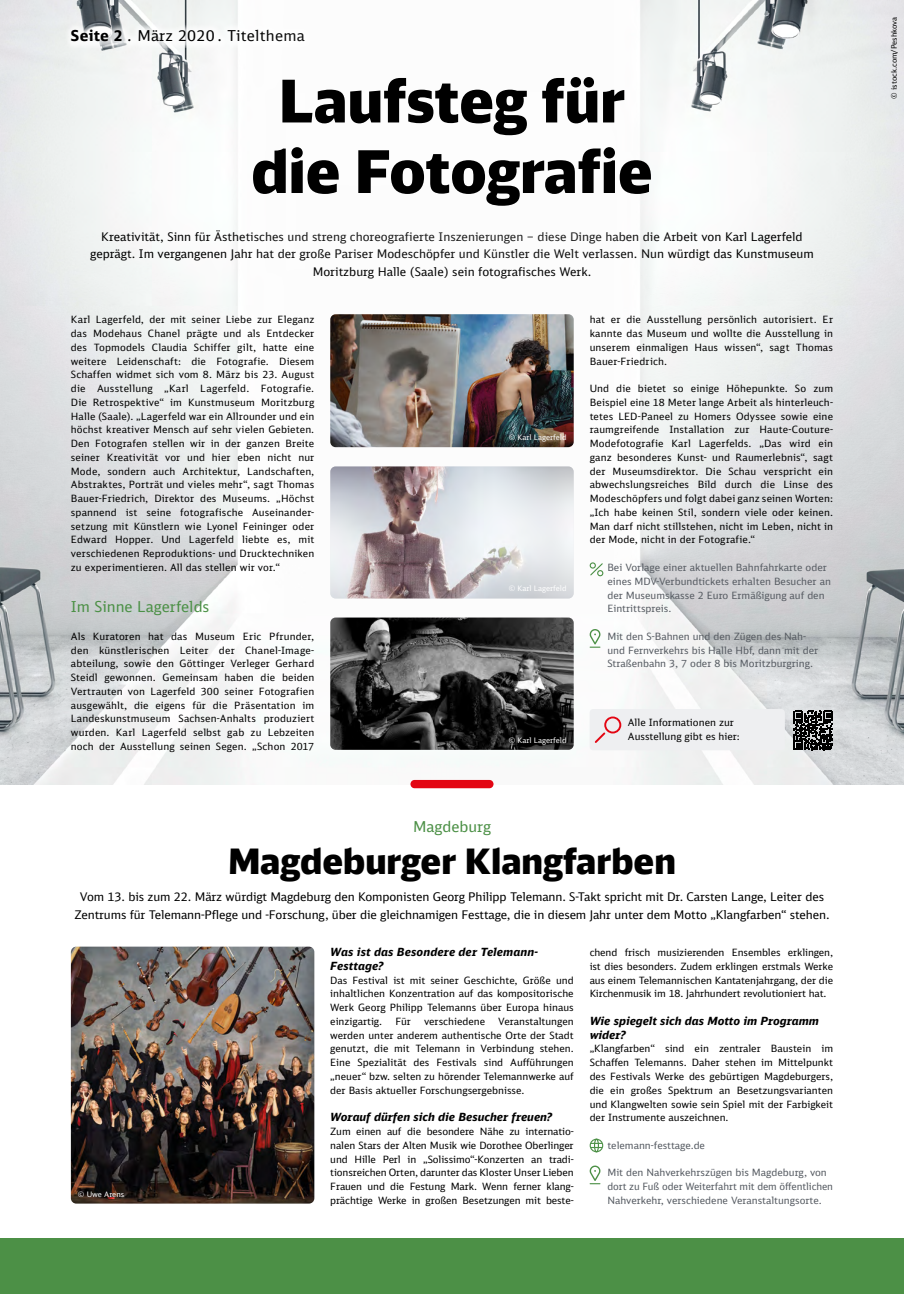
<style>
.page{position:relative;width:904px;height:1294px;background:#fff}
.page>*{position:absolute;margin:0;border:0;box-sizing:border-box;transform-origin:0 0}
.t1{font:900 58.75px/70.5px "DB Head";color:#000;text-align:center}
.t2{font:900 35px "DB Head";color:#000}
.t3{font:15px "DB Sans";letter-spacing:.015em;color:#000}
.t4{font:15px "DB Sans";color:#4c9046}
.t5{font:11.88px/17.5px "DB Sans";letter-spacing:-.01em;color:#000;text-align:center}
.t6{font:italic 700 11.25px/13.8px "DB Sans";color:#000}
.t7{font:10px/13.8px "DB Sans";color:#000;text-align:justify}
.t8{font:10px/13.8px "DB Sans";color:#565b62}
.t9{font:7.5px "DB Sans";color:#fff}
.t10{font:7.5px "DB Sans";color:#000}
.s1{font-weight:700}
.s2{font-style:italic}
</style>
<div class="page">
<div style="left:0;top:1238px;width:904px;height:55px;background:#4c9046"></div>
<img style="left:0;top:0;width:904px;height:784px">
<div style="left:63px;top:21px;width:249px;height:27px;background:#fff;opacity:.75"></div>
<div style="left:153px;top:0;width:597px;height:306px;background:#fff"></div>
<svg style="left:589px;top:1138px;width:15px;height:14px"></svg>
<svg style="left:589px;top:1165px;width:12px;height:19px"></svg>
<img style="left:71px;top:946px;width:243px;height:257px">
<div style="left:589px;top:709px;width:195px;height:41px;background:#eeeff1;border-radius:4px"></div>
<svg style="left:793px;top:710px;width:39px;height:40px;background:#373839"></svg>
<svg style="left:594px;top:716px;width:27px;height:27px"></svg>
<img style="left:330px;top:314px;width:243px;height:133px">
<img style="left:330px;top:617px;width:243px;height:132px">
<img style="left:330px;top:466px;width:243px;height:132px">
<svg style="left:589px;top:562px;width:15px;height:15px"></svg>
<svg style="left:589px;top:628px;width:12px;height:19px"></svg>
<div style="left:410px;top:780px;width:83px;height:8px;background:#e30613;border-radius:4px"></div>
<h3 class="t3" style="left:71px;top:26px;width:235px"><span class="s1">Seite 2</span> <span class="s2">.</span> März 2020 . Titelthema</h3>
<h1 class="t1" style="left:251px;top:64px;width:403px">Laufsteg für die Fotografie</h1>
<p class="t5" style="left:90px;top:227px;width:725px">Kreativität, Sinn für Ästhetisches und streng choreografierte Inszenierungen – diese Dinge haben die Arbeit von Karl Lagerfeld geprägt. Im vergangenen Jahr hat der große Pariser Modeschöpfer und Künstler die Welt verlassen. Nun würdigt das Kunstmuseum<br>Moritzburg Halle (Saale) sein fotografisches Werk.</p>
<p class="t7" style="left:71px;top:313px;width:245px">Karl Lagerfeld, der mit seiner Liebe zur Eleganz das Modehaus Chanel prägte und als Entdecker des Topmodels Claudia Schiffer gilt, hatte eine weitere Leidenschaft: die Fotografie. Diesem Schaffen widmet sich vom 8. März bis 23. August die Ausstellung „Karl Lagerfeld. Fotografie.<br>Die Retrospektive“ im Kunstmuseum Moritzburg Halle (Saale). „Lagerfeld war ein Allrounder und ein höchst kreativer Mensch auf sehr vielen Gebieten.<br>Den Fotografen stellen wir in der ganzen Breite seiner Kreativität vor und hier eben nicht nur Mode, sondern auch Architektur, Landschaften, Abstraktes, Porträt und vieles mehr“, sagt Thomas Bauer-Friedrich, Direktor des Museums. „Höchst spannend ist seine fotografische Auseinander&shy;setzung mit Künstlern wie Lyonel Feininger oder Edward Hopper. Und Lagerfeld liebte es, mit verschiedenen Reproduktions- und Drucktechniken zu experimentieren. All das stellen wir vor.“</p>
<h3 class="t4" style="left:71px;top:597px;width:140px">Im Sinne Lagerfelds</h3>
<p class="t7" style="left:71px;top:629px;width:245px">Als Kuratoren hat das Museum Eric Pfrunder, den künstlerischen Leiter der Chanel-Image&shy;abteilung, sowie den Göttinger Verleger Gerhard Steidl gewonnen. Gemeinsam haben die beiden Vertrauten von Lagerfeld 300 seiner Fotografien ausgewählt, die eigens für die Präsentation im Landeskunstmuseum Sachsen-Anhalts produziert wurden. Karl Lagerfeld selbst gab zu Lebzeiten noch der Ausstellung seinen Segen. „Schon 2017</p>
<p class="t9" style="left:509px;top:432px;width:59px">© Karl Lagerfeld</p>
<p class="t9" style="left:509px;top:584px;width:59px">© Karl Lagerfeld</p>
<p class="t9" style="left:509px;top:735px;width:59px">© Karl Lagerfeld</p>
<p class="t7" style="left:589px;top:313px;width:245px">hat er die Ausstellung persönlich autorisiert. Er kannte das Museum und wollte die Ausstellung in unserem einmaligen Haus wissen“, sagt Thomas Bauer-Friedrich.</p>
<p class="t7" style="left:589px;top:381px;width:245px">Und die bietet so einige Höhepunkte. So zum Beispiel eine 18 Meter lange Arbeit als hinterleuch&shy;tetes LED-Paneel zu Homers Odyssee sowie eine raumgreifende Installation zur Haute-Couture-Modefotografie Karl Lagerfelds. „Das wird ein ganz besonderes Kunst- und Raumerlebnis“, sagt der Museumsdirektor. Die Schau verspricht ein abwechslungsreiches Bild durch die Linse des Modeschöpfers und folgt dabei ganz seinen Worten: „Ich habe keinen Stil, sondern viele oder keinen.<br>Man darf nicht stillstehen, nicht im Leben, nicht in der Mode, nicht in der Fotografie.“</p>
<p class="t8" style="left:607px;top:560px;width:225px">Bei Vorlage einer aktuellen Bahnfahrkarte oder eines MDV-Verbundtickets erhalten Besucher an der Museumskasse 2 Euro Ermäßigung auf den Eintrittspreis.</p>
<p class="t8" style="left:607px;top:629px;width:212px">Mit den S-Bahnen und den Zügen des Nah&shy;und Fernverkehrs bis Halle Hbf, dann mit der<br>Straßenbahn 3, 7 oder 8 bis Moritzburgring.</p>
<p class="t7" style="left:628px;top:715px;width:113px">Alle Informationen zur<br>Ausstellung gibt es hier:</p>
<h3 class="t4" style="left:413px;top:817px;width:79px">Magdeburg</h3>
<h2 class="t2" style="left:228px;top:838px;width:449px">Magdeburger Klangfarben</h2>
<p class="t5" style="left:74px;top:887px;width:756px">Vom 13. bis zum 22. März würdigt Magdeburg den Komponisten Georg Philipp Telemann. S-Takt spricht mit Dr. Carsten Lange, Leiter des<br>Zentrums für Telemann-Pflege und -Forschung, über die gleichnamigen Festtage, die in diesem Jahr unter dem Motto „Klangfarben“ stehen.</p>
<p class="t7" style="left:589px;top:945px;width:245px">chend frisch musizierenden Ensembles erklingen, ist dies besonders. Zudem erklingen erstmals Werke aus einem Telemannischen Kantatenjahrgang, der die Kirchenmusik im 18. Jahrhundert revolutioniert hat.</p>
<p class="t6" style="left:589px;top:1013px;width:231px">Wie spiegelt sich das Motto im Programm wider?</p>
<p class="t7" style="left:589px;top:1041px;width:245px">„Klangfarben“ sind ein zentraler Baustein im Schaffen Telemanns. Daher stehen im Mittelpunkt des Festivals Werke des gebürtigen Magdeburgers, die ein großes Spektrum an Besetzungsvarianten und Klangwelten sowie sein Spiel mit der Farbigkeit der Instrumente auszeichnen.</p>
<p class="t8" style="left:607px;top:1138px;width:99px">telemann-festtage.de</p>
<p class="t8" style="left:607px;top:1165px;width:227px">Mit den Nahverkehrszügen bis Magdeburg, von dort zu Fuß oder Weiterfahrt mit dem öffentlichen<br>Nahverkehr, verschiedene Veranstaltungsorte.</p>
<p class="t6" style="left:330px;top:944px;width:209px">Was ist das Besondere der Telemann-<br>Festtage?</p>
<p class="t7" style="left:330px;top:973px;width:245px">Das Festival ist mit seiner Geschichte, Größe und inhaltlichen Konzentration auf das kompositorische Werk Georg Philipp Telemanns über Europa hinaus einzigartig.</p>
<p class="t7" style="left:330px;top:1014px;width:245px;text-indent:168px">Veranstaltungen werden unter anderem authentische Orte der Stadt genutzt, die mit Telemann in Verbindung stehen.<br>Eine Spezialität des Festivals sind Aufführungen „neuer“ bzw. selten zu hörender Telemannwerke auf der Basis aktueller Forschungsergebnisse.</p>
<p class="t6" style="left:330px;top:1109px;width:223px">Worauf dürfen sich die Besucher freuen?</p>
<p class="t7" style="left:330px;top:1124px;width:245px">Zum einen auf die besondere Nähe zu internatio&shy;nalen Stars der Alten Musik wie Dorothee Oberlinger und Hille Perl in „Solissimo“-Konzerten an tradi&shy;tionsreichen Orten, darunter das Kloster Unser Lieben Frauen und die Festung Mark. Wenn ferner klang&shy;prächtige Werke in großen Besetzungen mit beste-</p>
<p class="t7" style="left:395px;top:1014px;width:17px">Für</p>
<p class="t7" style="left:424px;top:1014px;width:63px">verschiedene</p>
<p class="t9" style="left:78px;top:1189px;width:48px">© Uwe Arens</p>
<p class="t10" style="left:889px;top:99px;width:83px;rotate:-90deg">© istock.com/Peshkova</p>
</div>
